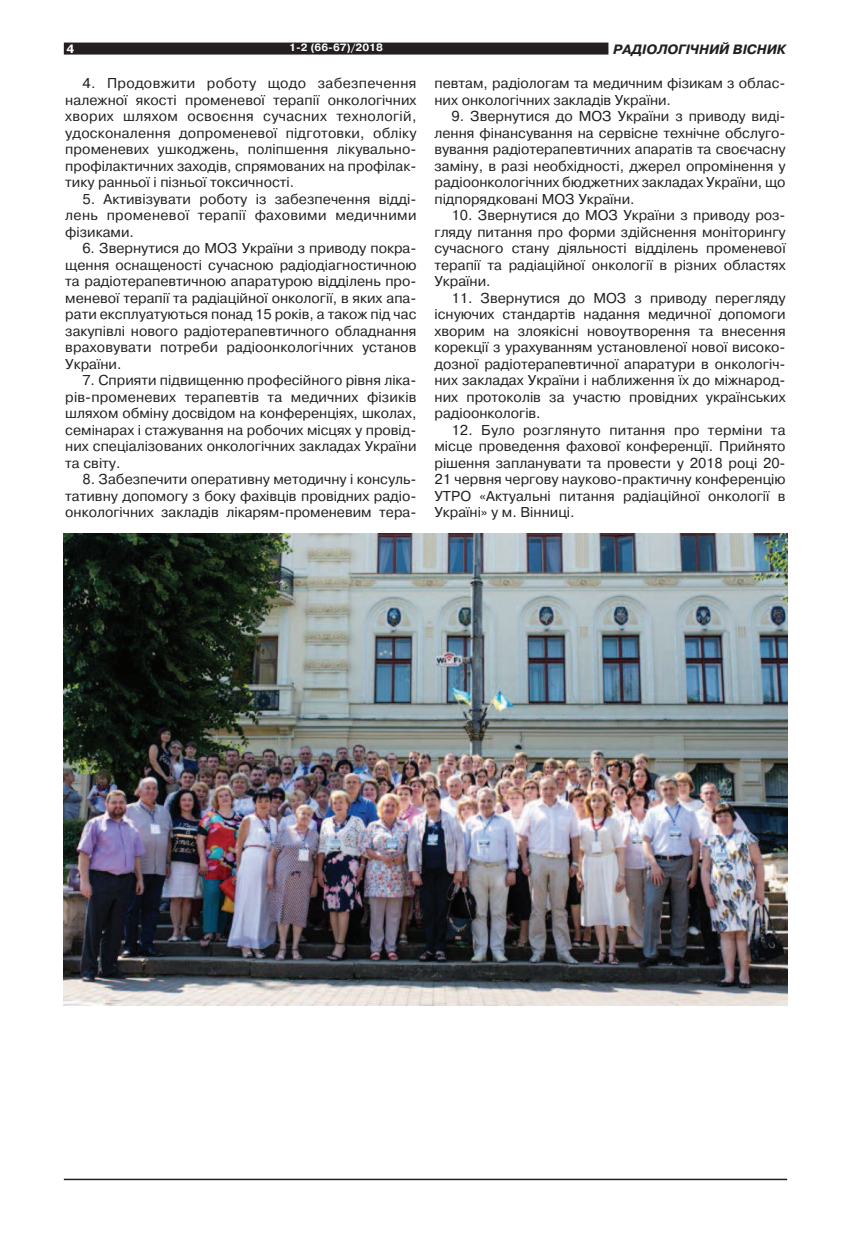
<style>
.page{position:relative;width:851px;height:1234px;background:#fff}
.page>*{position:absolute;margin:0;border:0;box-sizing:border-box;transform-origin:0 0}
.t1{font:14.25px/16.5px "Pragmatica C";color:#231f20;text-align:justify}
.t2{font:italic 700 13.5px "Pragmatica C";color:#231f20}
.t3{font:700 12px "Pragmatica C";color:#fff}
.t4{font:700 10.5px "Pragmatica C";color:#fff}
</style>
<div class="page">
<div style="left:64px;top:43px;width:544px;height:12px;background:#231f20"></div>
<hr style="left:64px;top:1178px;width:723px;height:1px;background:#231f20">
<img style="left:64px;top:533px;width:723px;height:472px">
<p class="t3" style="left:67px;top:41px;width:9px">4</p>
<p class="t4" style="left:289px;top:42px;width:95px">1-2 (66-67)/2018</p>
<p class="t2" style="left:613px;top:41px;width:174px">РАДІОЛОГІЧНИЙ ВІСНИК</p>
<p class="t1" style="left:65px;top:75px;width:352px;text-indent:17px">4. Продовжити роботу щодо забезпечення належної якості променевої терапії онкологічних хворих шляхом освоєння сучасних технологій, удосконалення допроменевої підготовки, обліку променевих ушкоджень, поліпшення лікувально&shy;профілактичних заходів, спрямованих на профілак&shy;тику ранньої і пізньої токсичності.</p>
<p class="t1" style="left:65px;top:190px;width:352px;text-indent:17px">5. Активізувати роботу із забезпечення відді&shy;лень променевої терапії фаховими медичними фізиками.</p>
<p class="t1" style="left:65px;top:240px;width:352px;text-indent:17px">6. Звернутися до МОЗ України з приводу покра&shy;щення оснащеності сучасною радіодіагностичною та радіотерапевтичною апаратурою відділень про&shy;меневої терапії та радіаційної онкології, в яких апа&shy;рати експлуатуються понад 15 років, а також під час закупівлі нового радіотерапевтичного обладнання враховувати потреби радіоонкологічних установ України.</p>
<p class="t1" style="left:65px;top:372px;width:352px;text-indent:17px">7. Сприяти підвищенню професійного рівня ліка&shy;рів-променевих терапевтів та медичних фізиків шляхом обміну досвідом на конференціях, школах, семінарах і стажування на робочих місцях у провід&shy;них спеціалізованих онкологічних закладах України та світу.</p>
<p class="t1" style="left:65px;top:471px;width:352px;text-indent:17px">8. Забезпечити оперативну методичну і консуль&shy;тативну допомогу з боку фахівців провідних радіо&shy;онкологічних закладів лікарям-променевим тера-</p>
<p class="t1" style="left:434px;top:75px;width:352px">певтам, радіологам та медичним фізикам з облас&shy;них онкологічних закладів України.</p>
<p class="t1" style="left:434px;top:108px;width:352px;text-indent:17px">9. Звернутися до МОЗ України з приводу виді&shy;лення фінансування на сервісне технічне обслуго&shy;вування радіотерапевтичних апаратів та своєчасну заміну, в разі необхідності, джерел опромінення у радіоонкологічних бюджетних закладах України, що підпорядковані МОЗ України.</p>
<p class="t1" style="left:434px;top:207px;width:352px;text-indent:17px">10. Звернутися до МОЗ України з приводу роз&shy;гляду питання про форми здійснення моніторингу сучасного стану діяльності відділень променевої терапії та радіаційної онкології в різних областях України.</p>
<p class="t1" style="left:434px;top:289px;width:352px;text-indent:17px">11. Звернутися до МОЗ з приводу перегляду існуючих стандартів надання медичної допомоги хворим на злоякісні новоутворення та внесення корекції з урахуванням установленої нової високо&shy;дозної радіотерапевтичної апаратури в онкологіч&shy;них закладах України і наближення їх до міжнарод&shy;них протоколів за участю провідних українських радіоонкологів.</p>
<p class="t1" style="left:434px;top:421px;width:352px;text-indent:17px">12. Було розглянуто питання про терміни та місце проведення фахової конференції. Прийнято рішення запланувати та провести у 2018 році 20- 21 червня чергову науково-практичну конференцію УТРО «Актуальні питання радіаційної онкології в Україні» у м. Вінниці.</p>
</div>
